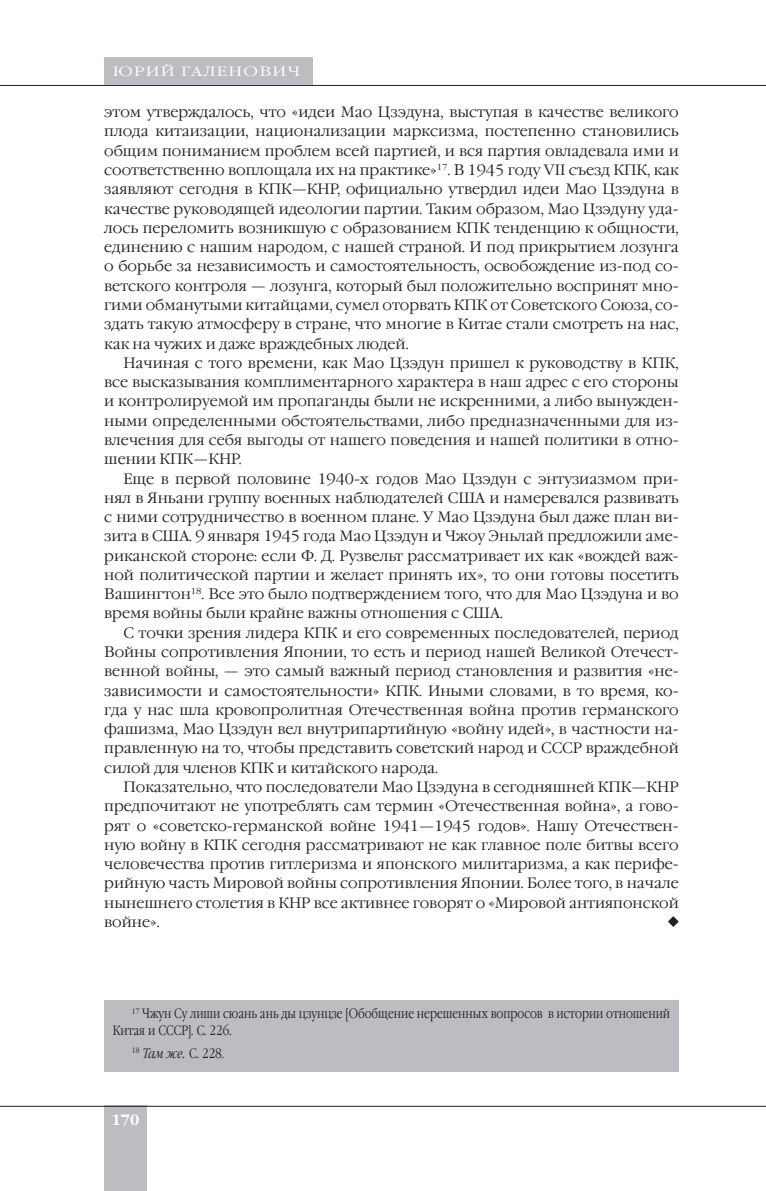
<style>
.page{position:relative;width:766px;height:1191px;background:#fff}
.page>*{position:absolute;margin:0;border:0;box-sizing:border-box;transform-origin:0 0}
.t1{font:300 15px "Garamond C";color:#231f20}
.t2{font:700 15px "Garamond C";color:#fff}
.t3{font:300 13.5px/16.5px "Garamond Narrow C";color:#231f20}
.t4{font:italic 300 13.5px "Garamond Narrow C";color:#231f20}
.t5{font:300 13.5px "Garamond C";letter-spacing:.075em;color:#fff;scale:1.25 1}
.s1{font-style:normal}
</style>
<div class="page">
<div style="left:104px;top:1106px;width:43px;height:85px;background:#bcbdc0"></div>
<hr style="left:0;top:1106px;width:765px;height:1px;background:#231f20">
<hr style="left:0;top:85px;width:765px;height:1px;background:#231f20">
<div style="left:104px;top:57px;width:209px;height:28px;background:#bcbdc0"></div>
<svg style="left:668px;top:916px;width:10px;height:11px"></svg>
<div style="left:104px;top:1000px;width:574px;height:71px;background:#bcbdc0"></div>
<p class="t5" style="left:113px;top:66px;width:151px">ЮРИЙ ГАЛЕНОВИЧ</p>
<p class="t1" style="left:104px;top:106px;width:576px">этом утверждалось, что «идеи Мао Цзэдуна, выступая в качестве великого</p>
<p class="t1" style="left:104px;top:125px;width:576px">плода китаизации, национализации марксизма, постепенно становились</p>
<p class="t1" style="left:104px;top:145px;width:576px">общим пониманием проблем всей партией, и вся партия овладевала ими и</p>
<p class="t1" style="left:104px;top:164px;width:576px">соответственно воплощала их на практике»<sup>17</sup>. В 1945 году VII съезд КПК, как</p>
<p class="t1" style="left:104px;top:183px;width:576px">заявляют сегодня в КПК—КНР, официально утвердил идеи Мао Цзэдуна в</p>
<p class="t1" style="left:104px;top:203px;width:576px">качестве руководящей идеологии партии. Таким образом, Мао Цзэдуну уда-</p>
<p class="t1" style="left:104px;top:222px;width:576px">лось переломить возникшую с образованием КПК тенденцию к общности,</p>
<p class="t1" style="left:104px;top:241px;width:576px">единению с нашим народом, с нашей страной. И под прикрытием лозунга</p>
<p class="t1" style="left:104px;top:260px;width:576px">о борьбе за независимость и самостоятельность, освобождение из-под со-</p>
<p class="t1" style="left:104px;top:280px;width:576px">ветского контроля — лозунга, который был положительно воспринят мно-</p>
<p class="t1" style="left:104px;top:299px;width:576px">гими обманутыми китайцами, сумел оторвать КПК от Советского Союза, со-</p>
<p class="t1" style="left:104px;top:318px;width:576px">здать такую атмосферу в стране, что многие в Китае стали смотреть на нас,</p>
<p class="t1" style="left:104px;top:338px;width:306px">как на чужих и даже враждебных людей.</p>
<p class="t1" style="left:123px;top:357px;width:556px">Начиная с того времени, как Мао Цзэдун пришел к руководству в КПК,</p>
<p class="t1" style="left:104px;top:376px;width:576px">все высказывания комплиментарного характера в наш адрес с его стороны</p>
<p class="t1" style="left:104px;top:395px;width:576px">и контролируемой им пропаганды были не искренними, а либо вынужден-</p>
<p class="t1" style="left:104px;top:415px;width:576px">ными определенными обстоятельствами, либо предназначенными для из-</p>
<p class="t1" style="left:104px;top:434px;width:576px">влечения для себя выгоды от нашего поведения и нашей политики в отно-</p>
<p class="t1" style="left:104px;top:453px;width:139px">шении КПК—КНР.</p>
<p class="t1" style="left:123px;top:472px;width:556px">Еще в первой половине 1940-х годов Мао Цзэдун с энтузиазмом при-</p>
<p class="t1" style="left:104px;top:492px;width:576px">нял в Яньани группу военных наблюдателей США и намеревался развивать</p>
<p class="t1" style="left:104px;top:511px;width:576px">с ними сотрудничество в военном плане. У Мао Цзэдуна был даже план ви-</p>
<p class="t1" style="left:104px;top:530px;width:576px">зита в США. 9 января 1945 года Мао Цзэдун и Чжоу Эньлай предложили аме-</p>
<p class="t1" style="left:104px;top:550px;width:576px">риканской стороне: если Ф. Д. Рузвельт рассматривает их как «вождей важ-</p>
<p class="t1" style="left:104px;top:569px;width:576px">ной политической партии и желает принять их», то они готовы посетить</p>
<p class="t1" style="left:104px;top:588px;width:576px">Вашингтон<sup>18</sup>. Все это было подтверждением того, что для Мао Цзэдуна и во</p>
<p class="t1" style="left:104px;top:607px;width:400px">время войны были крайне важны отношения с США.</p>
<p class="t1" style="left:123px;top:627px;width:556px">С точки зрения лидера КПК и его современных последователей, период</p>
<p class="t1" style="left:104px;top:646px;width:576px">Войны сопротивления Японии, то есть и период нашей Великой Отечест-</p>
<p class="t1" style="left:104px;top:665px;width:576px">венной войны, — это самый важный период становления и развития «не-</p>
<p class="t1" style="left:104px;top:684px;width:576px">зависимости и самостоятельности» КПК. Иными словами, в то время, ко-</p>
<p class="t1" style="left:104px;top:704px;width:576px">гда у нас шла кровопролитная Отечественная война против германского</p>
<p class="t1" style="left:104px;top:723px;width:576px">фашизма, Мао Цзэдун вел внутрипартийную «войну идей», в частности на-</p>
<p class="t1" style="left:104px;top:742px;width:576px">правленную на то, чтобы представить советский народ и СССР враждебной</p>
<p class="t1" style="left:104px;top:762px;width:335px">силой для членов КПК и китайского народа.</p>
<p class="t1" style="left:123px;top:781px;width:556px">Показательно, что последователи Мао Цзэдуна в сегодняшней КПК—КНР</p>
<p class="t1" style="left:104px;top:800px;width:576px">предпочитают не употреблять сам термин «Отечественная война», а гово-</p>
<p class="t1" style="left:104px;top:819px;width:576px">рят о «советско-германской войне 1941—1945 годов». Нашу Отечествен-</p>
<p class="t1" style="left:104px;top:839px;width:576px">ную войну в КПК сегодня рассматривают не как главное поле битвы всего</p>
<p class="t1" style="left:104px;top:858px;width:576px">человечества против гитлеризма и японского милитаризма, а как перифе-</p>
<p class="t1" style="left:104px;top:877px;width:576px">рийную часть Мировой войны сопротивления Японии. Более того, в начале</p>
<p class="t1" style="left:104px;top:896px;width:576px">нынешнего столетия в КНР все активнее говорят о «Мировой антияпонской</p>
<p class="t1" style="left:104px;top:916px;width:57px">войне».</p>
<p class="t3" style="left:113px;top:1006px;width:559px;text-indent:19px"><sup>17</sup> Чжун Су лиши сюань ань ды цзунцзе [Обобщение нерешенных вопросов в истории отношений<br>Китая и СССР]. С. 226.</p>
<p class="t4" style="left:132px;top:1047px;width:94px"><sup>18</sup> Там же. <span class="s1">С. 228.</span></p>
<p class="t2" style="left:111px;top:1113px;width:29px">170</p>
</div>
